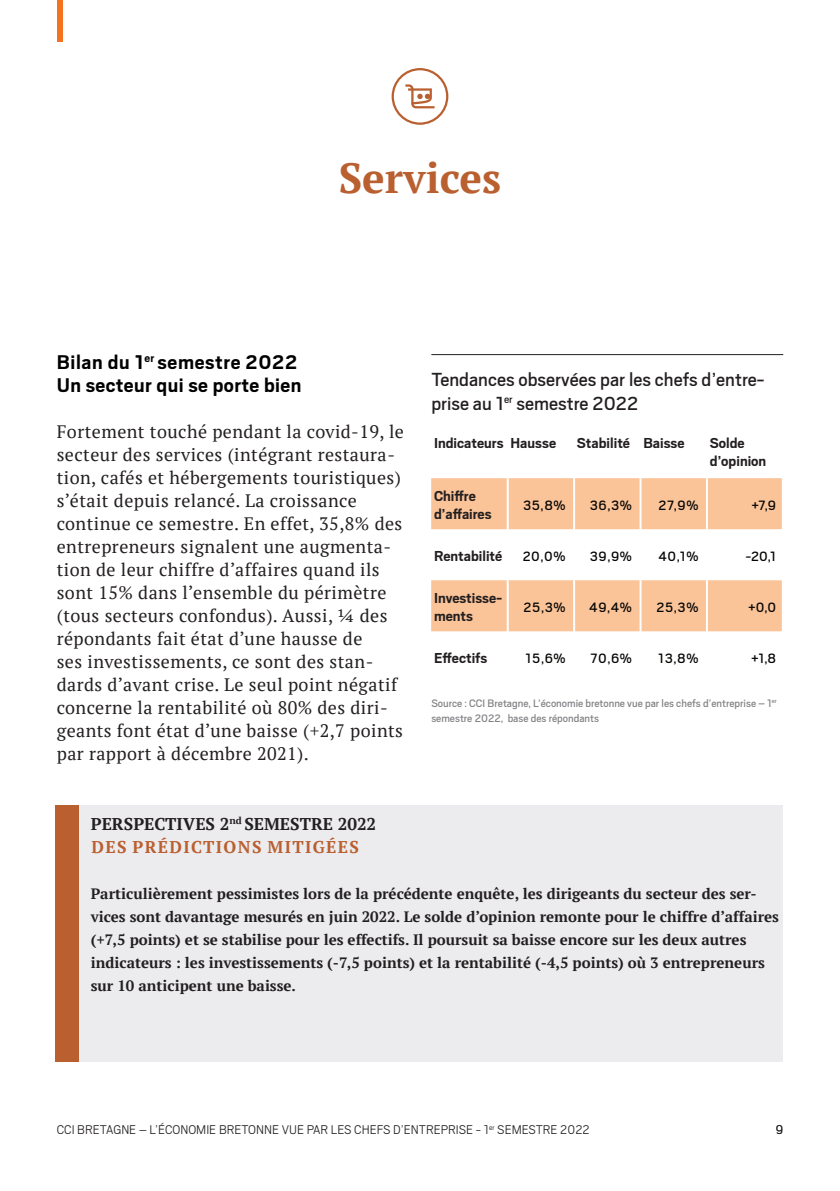
<style>
.page{position:relative;width:840px;height:1191px;background:#fff}
.page>*{position:absolute;margin:0;border:0;box-sizing:border-box;transform-origin:0 0}
.t1{font:700 42px "PT Serif";color:#b95f30}
.Intertitre{font:700 22px "Scout";letter-spacing:.02em;color:#000}
.titre_graphique{font:21px/24px "Scout";color:#231f20}
.Intertitre-2{font:18px/23px "PT Serif";letter-spacing:.025em;color:#231f20}
.Texte_courant{font:700 17px "PT Serif";color:#231f20}
.Texte_courant-2{font:700 17px "PT Serif";letter-spacing:.08em;color:#b95f30}
.t2{font:700 16px/18px "Scout";color:#231f20}
.Texte_courant-3{font:700 15px/23px "PT Serif";color:#231f20}
.t3{font:15px "Scout";letter-spacing:.04em;color:#040503}
.t4{font:300 14px "Scout";color:#231f20}
.t5{font:12px/15px "Scout";color:#808285}
</style>
<div class="page">
<svg style="left:391px;top:68px;width:57px;height:57px"></svg>
<div style="left:57px;top:0;width:5px;height:41px;background:#f47321"></div>
<svg style="left:431px;top:478px;width:350px;height:153px;fill:#fbc398"></svg>
<hr style="left:780px;top:529px;width:2px;height:51px;background:#fff">
<hr style="left:572px;top:478px;width:2px;height:51px;background:#fff">
<hr style="left:572px;top:580px;width:2px;height:51px;background:#fff">
<hr style="left:572px;top:529px;width:2px;height:51px;background:#fff">
<hr style="left:506px;top:478px;width:2px;height:51px;background:#fff">
<hr style="left:506px;top:580px;width:2px;height:51px;background:#fff">
<hr style="left:506px;top:529px;width:2px;height:51px;background:#fff">
<hr style="left:639px;top:478px;width:2px;height:51px;background:#fff">
<hr style="left:639px;top:580px;width:2px;height:51px;background:#fff">
<hr style="left:639px;top:529px;width:2px;height:51px;background:#fff">
<hr style="left:705px;top:478px;width:2px;height:51px;background:#fff">
<hr style="left:705px;top:580px;width:2px;height:51px;background:#fff">
<hr style="left:705px;top:529px;width:2px;height:51px;background:#fff">
<hr style="left:431px;top:354px;width:351px;height:1px;background:#231f20">
<div style="left:57px;top:805px;width:725px;height:257px;background:#ececee"></div>
<div style="left:55px;top:805px;width:24px;height:257px;background:#b95f30"></div>
<p class="t1" style="left:338px;top:150px;width:164px">Services</p>
<p class="Intertitre" style="left:57px;top:348px;width:242px">Bilan du 1<sup>er</sup> semestre 2022</p>
<p class="Intertitre" style="left:57px;top:371px;width:246px">Un secteur qui se porte bien</p>
<p class="Intertitre-2" style="left:57px;top:420px;width:348px">Fortement touché pendant la covid-19, le secteur des services (intégrant restaura&shy;tion, cafés et hébergements touristiques) s’était depuis relancé. La croissance continue ce semestre. En effet, 35,8% des entrepreneurs signalent une augmenta&shy;tion de leur chiffre d’affaires quand ils sont 15% dans l’ensemble du périmètre (tous secteurs confondus). Aussi, ¼ des répondants fait état d’une hausse de<br>ses investissements, ce sont des stan&shy;dards d’avant crise. Le seul point négatif concerne la rentabilité où 80% des diri&shy;geants font état d’une baisse (+2,7 points par rapport à décembre 2021).</p>
<p class="titre_graphique" style="left:431px;top:366px;width:334px">Tendances observées par les chefs d’entre&shy;prise au 1<sup>er</sup> semestre 2022</p>
<p class="t2" style="left:434px;top:434px;width:123px">Indicateurs Hausse</p>
<p class="t2" style="left:576px;top:434px;width:55px">Stabilité</p>
<p class="t2" style="left:643px;top:434px;width:43px">Baisse</p>
<p class="t2" style="left:709px;top:434px;width:58px">Solde d’opinion</p>
<p class="t2" style="left:434px;top:486px;width:43px">Chiffre</p>
<p class="t2" style="left:434px;top:504px;width:59px">d’affaires</p>
<p class="t3" style="left:522px;top:495px;width:44px">35,8%</p>
<p class="t3" style="left:589px;top:495px;width:44px">36,3%</p>
<p class="t3" style="left:658px;top:495px;width:41px">27,9%</p>
<p class="t3" style="left:751px;top:495px;width:26px">+7,9</p>
<p class="t2" style="left:434px;top:546px;width:70px">Rentabilité</p>
<p class="t3" style="left:522px;top:546px;width:44px">20,0%</p>
<p class="t3" style="left:589px;top:546px;width:44px">39,9%</p>
<p class="t3" style="left:658px;top:546px;width:41px">40,1%</p>
<p class="t3" style="left:745px;top:546px;width:32px">-20,1</p>
<p class="t2" style="left:434px;top:588px;width:69px">Investisse&shy;ments</p>
<p class="t3" style="left:523px;top:597px;width:43px">25,3%</p>
<p class="t3" style="left:589px;top:597px;width:44px">49,4%</p>
<p class="t3" style="left:656px;top:597px;width:43px">25,3%</p>
<p class="t3" style="left:747px;top:597px;width:30px">+0,0</p>
<p class="t2" style="left:434px;top:648px;width:55px">Effectifs</p>
<p class="t3" style="left:525px;top:648px;width:41px">15,6%</p>
<p class="t3" style="left:590px;top:648px;width:43px">70,6%</p>
<p class="t3" style="left:657px;top:648px;width:42px">13,8%</p>
<p class="t3" style="left:750px;top:648px;width:26px">+1,8</p>
<p class="t5" style="left:431px;top:695px;width:347px">Source : CCI Bretagne, L’économie bretonne vue par les chefs d’entreprise – 1<sup>er </sup>semestre 2022, base des répondants</p>
<p class="Texte_courant" style="left:91px;top:812px;width:287px">PERSPECTIVES 2<sup>nd</sup> SEMESTRE 2022</p>
<p class="Texte_courant-2" style="left:91px;top:835px;width:269px">DES PRÉDICTIONS MITIGÉES</p>
<p class="Texte_courant-3" style="left:91px;top:881px;width:689px">Particulièrement pessimistes lors de la précédente enquête, les dirigeants du secteur des ser&shy;vices sont davantage mesurés en juin 2022. Le solde d’opinion remonte pour le chiffre d’affaires (+7,5 points) et se stabilise pour les effectifs. Il poursuit sa baisse encore sur les deux autres indicateurs : les investissements (-7,5 points) et la rentabilité (-4,5 points) où 3 entrepreneurs sur 10 anticipent une baisse.</p>
<p class="t4" style="left:57px;top:1120px;width:534px">CCI BRETAGNE – L’ÉCONOMIE BRETONNE VUE PAR LES CHEFS D’ENTREPRISE - 1<sup>er</sup> SEMESTRE 2022</p>
<p class="t4" style="left:775px;top:1120px;width:9px">9</p>
</div>
